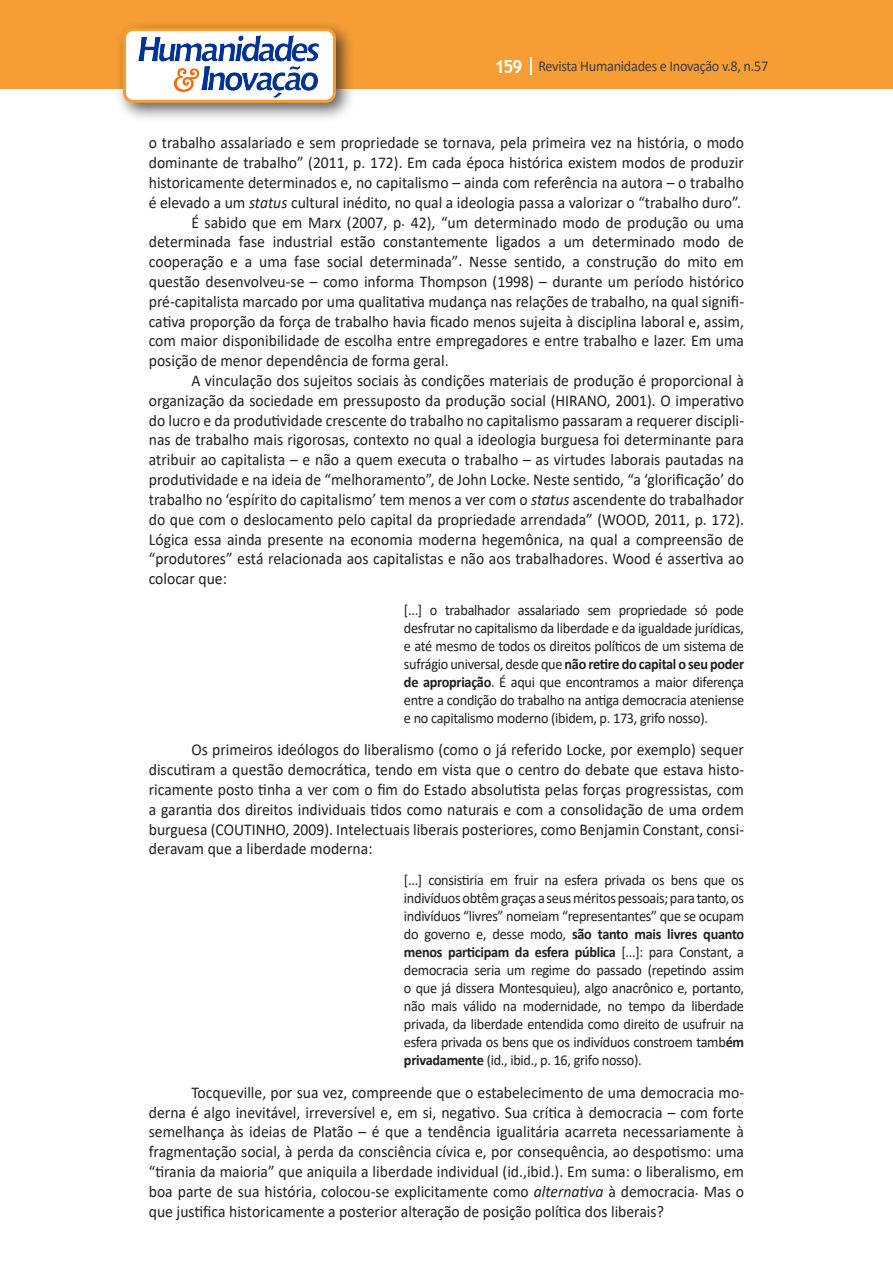
<style>
.page{position:relative;width:893px;height:1263px;background:#fff}
.page>*{position:absolute;margin:0;border:0;box-sizing:border-box;transform-origin:0 0}
.Texto{font:16.5px/19.8px "Calibri";color:#231f20;text-align:justify;scale:.95 1}
.citacao{font:15px/18px "Calibri";letter-spacing:-.02em;color:#231f20;text-align:justify;scale:.95 1}
.t1{font:15px "Calibri";letter-spacing:-.02em;color:#3e3e3f;scale:.95 1}
.s1{font-family:"Trebuchet MS";font-weight:700;font-size:18px;color:#fff}
.s2{font-style:italic}
.s3{font-weight:700}
</style>
<div class="page">
<div style="left:0;top:0;width:893px;height:88px;background:#f69e34"></div>
<svg style="left:530px;top:57px;width:2px;height:18px"></svg>
<div style="left:115px;top:20px;width:241px;height:103px;background:#231f20;opacity:.75"></div>
<div style="left:125px;top:30px;width:209px;height:71px;background:#fff;border-radius:9px"></div>
<img style="left:138px;top:35px;width:181px;height:62px">
<div style="left:123px;top:28px;width:213px;height:75px;border:3px solid #f69e34;border-radius:9px"></div>
<p class="t1" style="left:495px;top:56px;width:290px"><span class="s1">159</span> Revista Humanidades e Inovação v.8, n.57</p>
<p class="Texto" style="left:149px;top:133px;width:628px">o trabalho assalariado e sem propriedade se tornava, pela primeira vez na história, o modo dominante de trabalho” (2011, p. 172). Em cada época histórica existem modos de produzir historicamente determinados e, no capitalismo – ainda com referência na autora – o trabalho é elevado a um <span class="s2">status</span> cultural inédito, no qual a ideologia passa a valorizar o “trabalho duro”.</p>
<p class="Texto" style="left:149px;top:212px;width:628px;text-indent:43px">É sabido que em Marx (2007, p. 42), “um determinado modo de produção ou uma determinada fase industrial estão constantemente ligados a um determinado modo de cooperação e a uma fase social determinada”. Nesse sentido, a construção do mito em questão desenvolveu-se – como informa Thompson (1998) – durante um período histórico pré-capitalista marcado por uma qualitativa mudança nas relações de trabalho, na qual signifi&shy;cativa proporção da força de trabalho havia ficado menos sujeita à disciplina laboral e, assim, com maior disponibilidade de escolha entre empregadores e entre trabalho e lazer. Em uma posição de menor dependência de forma geral.</p>
<p class="Texto" style="left:149px;top:370px;width:628px;text-indent:43px">A vinculação dos sujeitos sociais às condições materiais de produção é proporcional à organização da sociedade em pressuposto da produção social (HIRANO, 2001). O imperativo do lucro e da produtividade crescente do trabalho no capitalismo passaram a requerer discipli&shy;nas de trabalho mais rigorosas, contexto no qual a ideologia burguesa foi determinante para atribuir ao capitalista – e não a quem executa o trabalho – as virtudes laborais pautadas na produtividade e na ideia de “melhoramento”, de John Locke. Neste sentido, “a ‘glorificação’ do trabalho no ‘espírito do capitalismo’ tem menos a ver com o <span class="s2">status</span> ascendente do trabalhador do que com o deslocamento pelo capital da propriedade arrendada” (WOOD, 2011, p. 172).<br>Lógica essa ainda presente na economia moderna hegemônica, na qual a compreensão de “produtores” está relacionada aos capitalistas e não aos trabalhadores. Wood é assertiva ao colocar que:</p>
<p class="citacao" style="left:404px;top:600px;width:360px">[...] o trabalhador assalariado sem propriedade só pode desfrutar no capitalismo da liberdade e da igualdade jurídicas, e até mesmo de todos os direitos políticos de um sistema de sufrágio universal, desde que <span class="s3">não retire do capital o seu poder de apropriação</span>. É aqui que encontramos a maior diferença entre a condição do trabalho na antiga democracia ateniense e no capitalismo moderno (ibidem, p. 173, grifo nosso).</p>
<p class="Texto" style="left:149px;top:740px;width:628px;text-indent:43px">Os primeiros ideólogos do liberalismo (como o já referido Locke, por exemplo) sequer discutiram a questão democrática, tendo em vista que o centro do debate que estava histo&shy;ricamente posto tinha a ver com o fim do Estado absolutista pelas forças progressistas, com a garantia dos direitos individuais tidos como naturais e com a consolidação de uma ordem burguesa (COUTINHO, 2009). Intelectuais liberais posteriores, como Benjamin Constant, consi&shy;deravam que a liberdade moderna:</p>
<p class="citacao" style="left:404px;top:871px;width:360px">[...] consistiria em fruir na esfera privada os bens que os indivíduos obtêm graças a seus méritos pessoais; para tanto, os indivíduos “livres” nomeiam “representantes” que se ocupam do governo e, desse modo, <span class="s3">são tanto mais livres quanto menos participam da esfera pública</span> [...]: para Constant, a democracia seria um regime do passado (repetindo assim o que já dissera Montesquieu), algo anacrônico e, portanto, não mais válido na modernidade, no tempo da liberdade privada, da liberdade entendida como direito de usufruir na esfera privada os bens que os indivíduos constroem tamb<span class="s3">ém privadamente</span> (id., ibid., p. 16, grifo nosso).</p>
<p class="Texto" style="left:149px;top:1082px;width:628px;text-indent:43px">Tocqueville, por sua vez, compreende que o estabelecimento de uma democracia mo&shy;derna é algo inevitável, irreversível e, em si, negativo. Sua crítica à democracia – com forte semelhança às ideias de Platão – é que a tendência igualitária acarreta necessariamente à fragmentação social, à perda da consciência cívica e, por consequência, ao despotismo: uma “tirania da maioria” que aniquila a liberdade individual (id.,ibid.). Em suma: o liberalismo, em boa parte de sua história, colocou-se explicitamente como <span class="s2">alternativa</span> à democracia. Mas o que justifica historicamente a posterior alteração de posição política dos liberais?</p>
</div>
